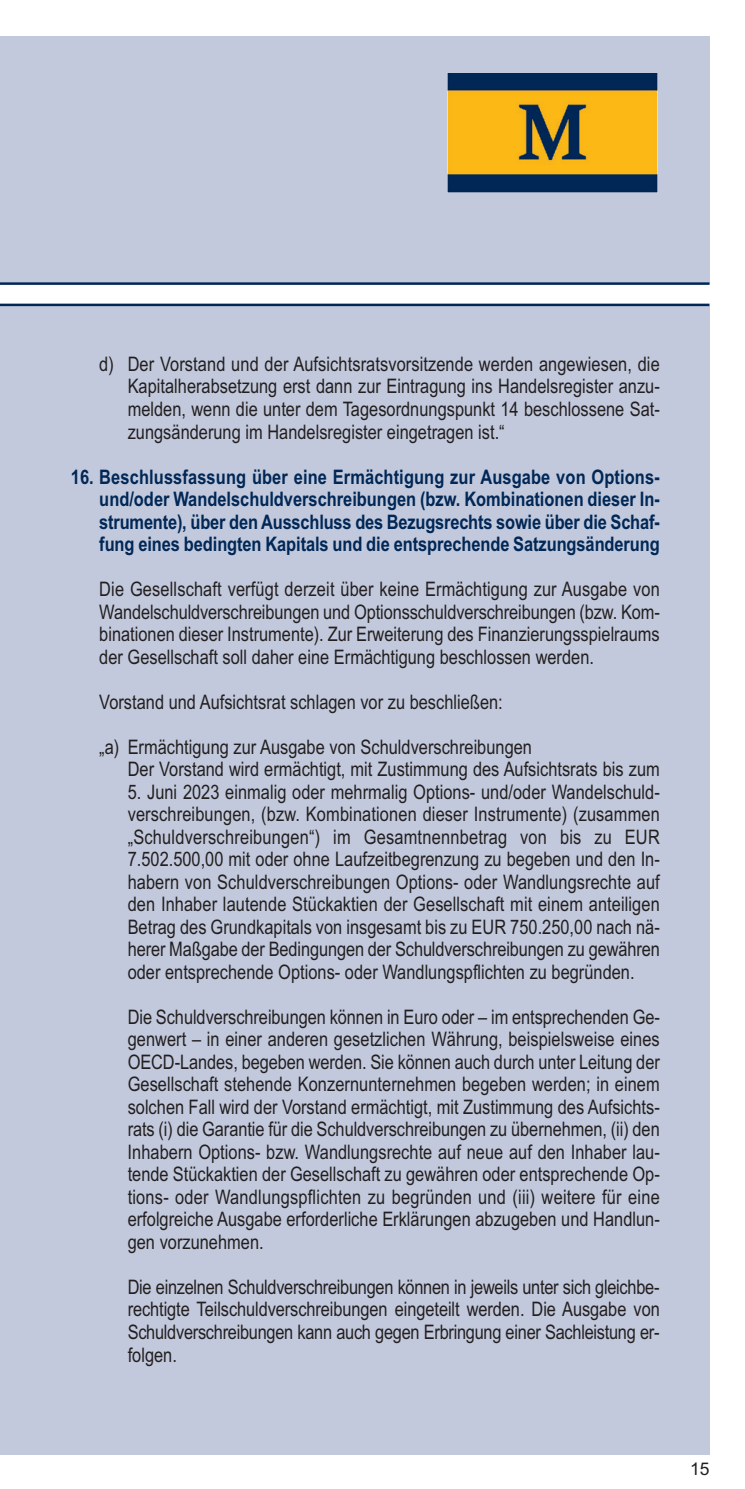
<style>
.page{position:relative;width:745px;height:1489px;background:#fff}
.page>*{position:absolute;margin:0;border:0;box-sizing:border-box;transform-origin:0 0}
.t1{font:20px/22.5px "Arial Narrow";color:#231f20;text-align:justify}
.t2{font:700 20px/22.5px "Arial Narrow";letter-spacing:-.005em;color:#002756;text-align:justify}
.t3{font:17.5px "Arial";color:#231f20}
</style>
<div class="page">
<div style="left:0;top:36px;width:709px;height:1418px;background:#c2c9dc"></div>
<div style="left:0;top:284px;width:744px;height:21px;background:#fff"></div>
<img style="left:447px;top:74px;width:210px;height:118px">
<hr style="left:0;top:282px;width:709px;height:3px;background:#002756">
<hr style="left:0;top:303px;width:709px;height:3px;background:#002756">
<p class="t1" style="left:128px;top:353px;width:533px;text-indent:-28px">d) Der Vorstand und der Aufsichtsratsvorsitzende werden angewiesen, die Kapitalherabsetzung erst dann zur Eintragung ins Handelsregister anzu&shy;melden, wenn die unter dem Tagesordnungspunkt 14 beschlossene Sat&shy;zungsänderung im Handelsregister eingetragen ist.“</p>
<p class="t2" style="left:99px;top:465px;width:561px;text-indent:-28px">16. Beschlussfassung über eine Ermächtigung zur Ausgabe von Options&shy;und/oder Wandelschuldverschreibungen (bzw. Kombinationen dieser In&shy;strumente), über den Ausschluss des Bezugsrechts sowie über die Schaf&shy;fung eines bedingten Kapitals und die entsprechende Satzungsänderung</p>
<p class="t1" style="left:99px;top:578px;width:561px">Die Gesellschaft verfügt derzeit über keine Ermächtigung zur Ausgabe von Wandelschuldverschreibungen und Optionsschuldverschreibungen (bzw. Kom&shy;binationen dieser Instrumente). Zur Erweiterung des Finanzierungsspielraums der Gesellschaft soll daher eine Ermächtigung beschlossen werden.</p>
<p class="t1" style="left:99px;top:690px;width:405px">Vorstand und Aufsichtsrat schlagen vor zu beschließen:</p>
<p class="t1" style="left:128px;top:735px;width:533px;text-indent:-28px">„a) Ermächtigung zur Ausgabe von Schuldverschreibungen<br>Der Vorstand wird ermächtigt, mit Zustimmung des Aufsichtsrats bis zum</p>
<p class="t1" style="left:128px;top:780px;width:533px">5. Juni 2023 einmalig oder mehrmalig Options- und/oder Wandelschuld&shy;verschreibungen, (bzw. Kombinationen dieser Instrumente) (zusammen „Schuldverschreibungen“) im Gesamtnennbetrag von bis zu EUR 7.502.500,00 mit oder ohne Laufzeitbegrenzung zu begeben und den In&shy;habern von Schuldverschreibungen Options- oder Wandlungsrechte auf den Inhaber lautende Stückaktien der Gesellschaft mit einem anteiligen Betrag des Grundkapitals von insgesamt bis zu EUR 750.250,00 nach nä&shy;herer Maßgabe der Bedingungen der Schuldverschreibungen zu gewähren oder entsprechende Options- oder Wandlungspflichten zu begründen.</p>
<p class="t1" style="left:128px;top:1005px;width:533px">Die Schuldverschreibungen können in Euro oder – im entsprechenden Ge&shy;genwert – in einer anderen gesetzlichen Währung, beispielsweise eines OECD-Landes, begeben werden. Sie können auch durch unter Leitung der Gesellschaft stehende Konzernunternehmen begeben werden; in einem solchen Fall wird der Vorstand ermächtigt, mit Zustimmung des Aufsichts&shy;rats (i) die Garantie für die Schuldverschreibungen zu übernehmen, (ii) den Inhabern Options- bzw. Wandlungsrechte auf neue auf den Inhaber lau&shy;tende Stückaktien der Gesellschaft zu gewähren oder entsprechende Op&shy;tions- oder Wandlungspflichten zu begründen und (iii) weitere für eine erfolgreiche Ausgabe erforderliche Erklärungen abzugeben und Handlun&shy;gen vorzunehmen.</p>
<p class="t1" style="left:128px;top:1275px;width:533px">Die einzelnen Schuldverschreibungen können in jeweils unter sich gleichbe&shy;rechtigte Teilschuldverschreibungen eingeteilt werden. Die Ausgabe von Schuldverschreibungen kann auch gegen Erbringung einer Sachleistung er&shy;folgen.</p>
<p class="t3" style="left:689px;top:1458px;width:21px">15</p>
</div>
